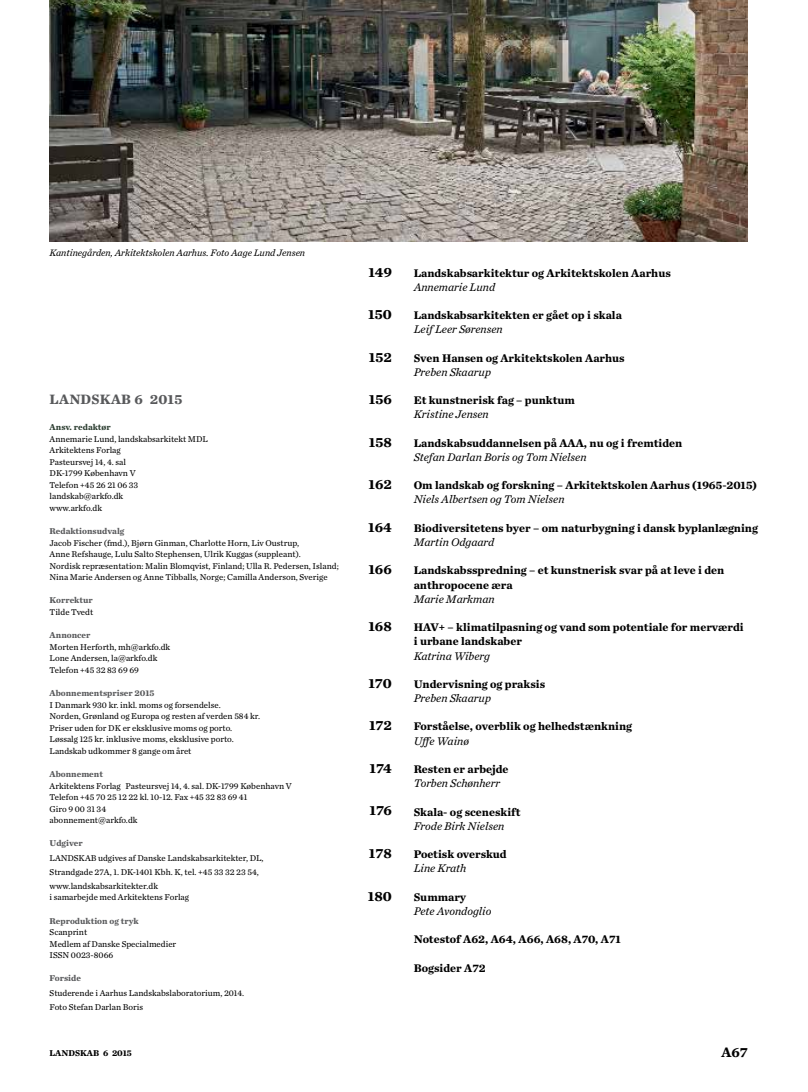
<style>
.page{position:relative;width:808px;height:1092px;background:#fff}
.page>*{position:absolute;margin:0;border:0;box-sizing:border-box;transform-origin:0 0}
.t1{font:700 14.12px "Chronicle Text G2";color:#000}
.t2{font:700 14.12px "Chronicle Text G2";letter-spacing:.02em;color:#58595b}
.t3{font:700 11.5px/14.1px "Chronicle Text G2";color:#000}
.t4{font:italic 11.5px "Chronicle Text G2";color:#000}
.t5{font:italic 9.75px "Chronicle Text G2";color:#000}
.t6{font:8.88px/11.5px "Chronicle Text G2";color:#000}
.t7{font:700 8.88px "Chronicle Text G2";color:#58595b}
.t8{font:700 8.88px "Chronicle Text G2";color:#000}
.t9{font:700 8.88px "Chronicle Text G2";color:#2b3d30}
</style>
<div class="page">
<img style="left:50px;top:0;width:698px;height:241px">
<p class="t5" style="left:50px;top:245px;width:257px">Kantinegården, Arkitektskolen Aarhus. Foto Aage Lund Jensen</p>
<h1 class="t2" style="left:50px;top:388px;width:134px">LANDSKAB 6 2015</h1>
<p class="t9" style="left:50px;top:420px;width:63px">Ansv. redaktør</p>
<p class="t6" style="left:50px;top:432px;width:160px">Annemarie Lund, landskabsarkitekt MDL<br>Arkitektens Forlag<br>Pasteursvej 14, 4. sal<br>DK-1799 København V<br>Telefon +45 26 21 06 33 landskab@arkfo.dk<br>www.arkfo.dk</p>
<p class="t7" style="left:50px;top:524px;width:76px">Redaktionsudvalg</p>
<p class="t6" style="left:50px;top:536px;width:291px">Jacob Fischer (fmd.), Bjørn Ginman, Charlotte Horn, Liv Oustrup,<br>Anne Refshauge, Lulu Salto Stephensen, Ulrik Kuggas (suppleant).<br>Nordisk repræsentation: Malin Blomqvist, Finland; Ulla R. Pedersen, Island; Nina Marie Andersen og Anne Tibballs, Norge; Camilla Anderson, Sverige</p>
<p class="t7" style="left:50px;top:593px;width:45px">Korrektur</p>
<p class="t6" style="left:50px;top:605px;width:45px">Tilde Tvedt</p>
<p class="t7" style="left:50px;top:628px;width:42px">Annoncer</p>
<p class="t6" style="left:50px;top:640px;width:122px">Morten Herforth, mh@arkfo.dk<br>Lone Andersen, la@arkfo.dk<br>Telefon +45 32 83 69 69</p>
<p class="t7" style="left:50px;top:685px;width:106px">Abonnementspriser 2015</p>
<p class="t6" style="left:50px;top:698px;width:212px">I Danmark 930 kr. inkl. moms og forsendelse.<br>Norden, Grønland og Europa og resten af verden 584 kr.<br>Priser uden for DK er eksklusive moms og porto.<br>Løssalg 125 kr. inklusive moms, eksklusive porto.<br>Landskab udkommer 8 gange om året</p>
<p class="t7" style="left:50px;top:766px;width:55px">Abonnement</p>
<p class="t6" style="left:50px;top:779px;width:244px">Arkitektens Forlag Pasteursvej 14, 4. sal. DK-1799 København V Telefon +45 70 25 12 22 kl. 10-12. Fax +45 32 83 69 41<br>Giro 9 00 31 34<br>abonnement@arkfo.dk</p>
<p class="t7" style="left:50px;top:836px;width:35px">Udgiver</p>
<p class="t6" style="left:50px;top:850px;width:216px;line-height:14.1px">LANDSKAB udgives af Danske Landskabsarkitekter, DL,<br>Strandgade 27A, 1. DK-1401 Kbh. K, tel. +45 33 32 23 54, www.landskabsarkitekter.dk</p>
<p class="t6" style="left:50px;top:891px;width:141px">i samarbejde med Arkitektens Forlag</p>
<p class="t7" style="left:50px;top:913px;width:91px">Reproduktion og tryk</p>
<p class="t6" style="left:50px;top:925px;width:128px">Scanprint<br>Medlem af Danske Specialmedier<br>ISSN 0023-8066</p>
<p class="t7" style="left:50px;top:971px;width:33px">Forside</p>
<p class="t6" style="left:50px;top:985px;width:196px;line-height:14.1px">Studerende i Aarhus Landskabslaboratorium, 2014.<br>Foto Stefan Darlan Boris</p>
<h1 class="t1" style="left:368px;top:260px;width:25px">149</h1>
<h1 class="t1" style="left:368px;top:303px;width:25px">150</h1>
<h1 class="t1" style="left:369px;top:345px;width:24px">152</h1>
<h1 class="t1" style="left:369px;top:388px;width:25px">156</h1>
<h1 class="t1" style="left:369px;top:430px;width:25px">158</h1>
<h1 class="t1" style="left:368px;top:473px;width:25px">162</h1>
<h1 class="t1" style="left:368px;top:515px;width:25px">164</h1>
<h1 class="t1" style="left:368px;top:558px;width:25px">166</h1>
<h1 class="t1" style="left:368px;top:615px;width:25px">168</h1>
<h1 class="t1" style="left:368px;top:671px;width:25px">170</h1>
<h1 class="t1" style="left:369px;top:714px;width:24px">172</h1>
<h1 class="t1" style="left:369px;top:756px;width:24px">174</h1>
<h1 class="t1" style="left:369px;top:799px;width:24px">176</h1>
<h1 class="t1" style="left:369px;top:841px;width:24px">178</h1>
<h1 class="t1" style="left:368px;top:884px;width:26px">180</h1>
<p class="t3" style="left:414px;top:265px;width:259px">Landskabsarkitektur og Arkitektskolen Aarhus</p>
<p class="t4" style="left:414px;top:278px;width:83px">Annemarie Lund</p>
<p class="t3" style="left:414px;top:307px;width:210px">Landskabsarkitekten er gået op i skala</p>
<p class="t4" style="left:414px;top:320px;width:90px">Leif Leer Sørensen</p>
<p class="t3" style="left:414px;top:350px;width:213px">Sven Hansen og Arkitektskolen Aarhus</p>
<p class="t4" style="left:414px;top:363px;width:79px">Preben Skaarup</p>
<p class="t3" style="left:414px;top:392px;width:163px">Et kunstnerisk fag – punktum</p>
<p class="t4" style="left:414px;top:405px;width:77px">Kristine Jensen</p>
<p class="t3" style="left:414px;top:435px;width:270px">Landskabsuddannelsen på AAA, nu og i fremtiden</p>
<p class="t4" style="left:414px;top:448px;width:174px">Stefan Darlan Boris og Tom Nielsen</p>
<p class="t3" style="left:414px;top:477px;width:345px">Om landskab og forskning – Arkitektskolen Aarhus (1965-2015)</p>
<p class="t4" style="left:414px;top:491px;width:152px">Niels Albertsen og Tom Nielsen</p>
<p class="t3" style="left:414px;top:520px;width:346px">Biodiversitetens byer – om naturbygning i dansk byplanlægning</p>
<p class="t4" style="left:414px;top:533px;width:82px">Martin Odgaard</p>
<p class="t3" style="left:414px;top:562px;width:312px">Landskabsspredning – et kunstnerisk svar på at leve i den anthropocene æra</p>
<p class="t4" style="left:414px;top:590px;width:82px">Marie Markman</p>
<p class="t3" style="left:414px;top:619px;width:332px">HAV+ – klimatilpasning og vand som potentiale for merværdi i urbane landskaber</p>
<p class="t4" style="left:414px;top:646px;width:78px">Katrina Wiberg</p>
<p class="t3" style="left:414px;top:676px;width:133px">Undervisning og praksis</p>
<p class="t4" style="left:414px;top:689px;width:79px">Preben Skaarup</p>
<p class="t3" style="left:414px;top:718px;width:220px">Forståelse, overblik og helhedstænkning</p>
<p class="t4" style="left:414px;top:731px;width:57px">Uffe Wainø</p>
<p class="t3" style="left:414px;top:761px;width:96px">Resten er arbejde</p>
<p class="t4" style="left:414px;top:774px;width:88px">Torben Schønherr</p>
<p class="t3" style="left:414px;top:803px;width:108px">Skala- og sceneskift</p>
<p class="t4" style="left:414px;top:817px;width:92px">Frode Birk Nielsen</p>
<p class="t3" style="left:414px;top:846px;width:95px">Poetisk overskud</p>
<p class="t4" style="left:414px;top:859px;width:54px">Line Krath</p>
<p class="t3" style="left:414px;top:888px;width:54px">Summary</p>
<p class="t4" style="left:414px;top:902px;width:79px">Pete Avondoglio</p>
<p class="t3" style="left:414px;top:931px;width:209px">Notestof A62, A64, A66, A68, A70, A71</p>
<p class="t3" style="left:414px;top:959px;width:73px">Bogsider A72</p>
<p class="t8" style="left:50px;top:1045px;width:84px">LANDSKAB 6 2015</p>
<h1 class="t1" style="left:721px;top:1040px;width:28px">A67</h1>
</div>
